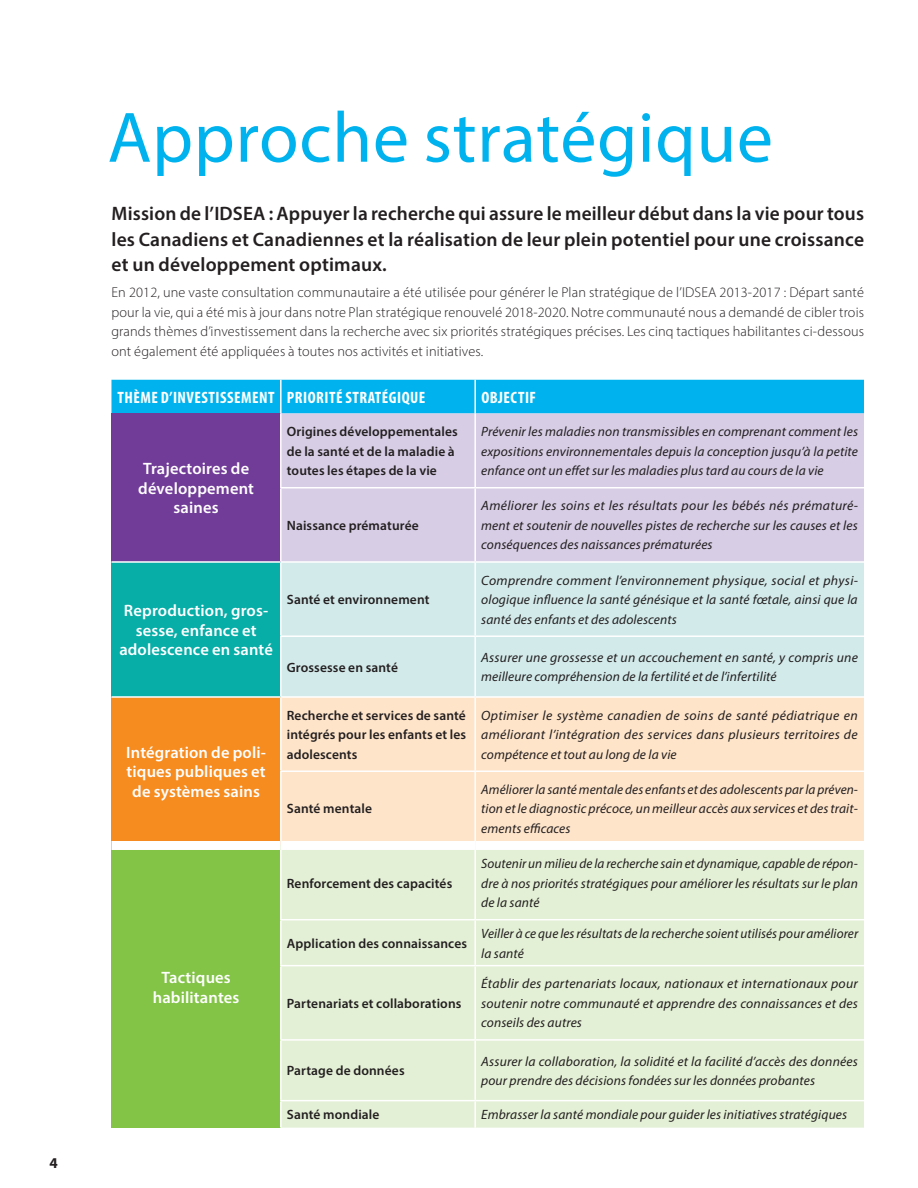
<style>
.page{position:relative;width:918px;height:1188px;background:#fff}
.page>*{position:absolute;margin:0;border:0;box-sizing:border-box;transform-origin:0 0}
.t1{font:72px "Myriad Pro";letter-spacing:.01em;color:#00b3ee}
.body_text{font:600 19.5px/25.5px "Myriad Pro";letter-spacing:.01em;color:#231f20;text-align:justify}
.body_text-2{font:600 16.5px/19.5px "Myriad Pro";letter-spacing:.01em;color:#fff;text-align:center}
.body_text-3{font:700 condensed 16.5px "Myriad Pro";letter-spacing:.03em;color:#fff}
.t2{font:700 15px "Myriad Pro";color:#231f20}
.body_text-4{font:300 14.25px/19.5px "Myriad Pro";letter-spacing:.01em;color:#231f20;text-align:justify}
.body_text-5{font:italic 13.5px/19.5px "Myriad Pro";letter-spacing:.01em;color:#231f20;text-align:justify}
.body_text-6{font:600 13.5px/19.5px "Myriad Pro";letter-spacing:.01em;color:#231f20}
</style>
<div class="page">
<div style="left:111px;top:380px;width:753px;height:33px;background:#00b3ee"></div>
<div style="left:111px;top:413px;width:170px;height:149px;background:#713c98"></div>
<div style="left:282px;top:413px;width:582px;height:148px;background:#d7cde5"></div>
<div style="left:111px;top:562px;width:170px;height:135px;background:#07ada7"></div>
<div style="left:282px;top:563px;width:582px;height:133px;background:#d3eaea"></div>
<div style="left:111px;top:697px;width:170px;height:148px;background:#f68b1f"></div>
<div style="left:282px;top:698px;width:582px;height:143px;background:#fee4c9"></div>
<div style="left:111px;top:845px;width:170px;height:283px;background:#83c447"></div>
<div style="left:282px;top:850px;width:582px;height:278px;background:#e3f0d5"></div>
<hr style="left:280px;top:413px;width:2px;height:74px;background:#fff">
<hr style="left:474px;top:413px;width:2px;height:74px;background:#fff">
<hr style="left:280px;top:487px;width:195px;height:1px;background:#fff">
<hr style="left:280px;top:488px;width:2px;height:73px;background:#fff">
<hr style="left:475px;top:487px;width:389px;height:1px;background:#fff">
<hr style="left:474px;top:488px;width:2px;height:73px;background:#fff">
<hr style="left:280px;top:563px;width:2px;height:72px;background:#fff">
<hr style="left:280px;top:637px;width:2px;height:59px;background:#fff">
<hr style="left:280px;top:698px;width:2px;height:72px;background:#fff">
<hr style="left:280px;top:772px;width:2px;height:69px;background:#fff">
<hr style="left:280px;top:850px;width:2px;height:69px;background:#fff">
<hr style="left:280px;top:920px;width:2px;height:45px;background:#fff">
<hr style="left:280px;top:966px;width:2px;height:73px;background:#fff">
<hr style="left:280px;top:1041px;width:2px;height:59px;background:#fff">
<hr style="left:280px;top:1101px;width:2px;height:27px;background:#fff">
<hr style="left:280px;top:380px;width:2px;height:33px;background:#fff">
<hr style="left:474px;top:380px;width:2px;height:33px;background:#fff">
<hr style="left:474px;top:563px;width:2px;height:72px;background:#fff">
<hr style="left:280px;top:635px;width:195px;height:2px;background:#fff">
<hr style="left:475px;top:635px;width:389px;height:2px;background:#fff">
<hr style="left:474px;top:637px;width:2px;height:59px;background:#fff">
<hr style="left:474px;top:698px;width:2px;height:72px;background:#fff">
<hr style="left:280px;top:770px;width:195px;height:2px;background:#fff">
<hr style="left:475px;top:770px;width:389px;height:2px;background:#fff">
<hr style="left:474px;top:772px;width:2px;height:69px;background:#fff">
<hr style="left:474px;top:850px;width:2px;height:69px;background:#fff">
<hr style="left:280px;top:919px;width:195px;height:1px;background:#fff">
<hr style="left:475px;top:919px;width:389px;height:1px;background:#fff">
<hr style="left:474px;top:920px;width:2px;height:45px;background:#fff">
<hr style="left:280px;top:965px;width:195px;height:1px;background:#fff">
<hr style="left:475px;top:965px;width:389px;height:1px;background:#fff">
<hr style="left:474px;top:966px;width:2px;height:73px;background:#fff">
<hr style="left:280px;top:1039px;width:195px;height:2px;background:#fff">
<hr style="left:475px;top:1039px;width:389px;height:2px;background:#fff">
<hr style="left:474px;top:1041px;width:2px;height:59px;background:#fff">
<hr style="left:280px;top:1100px;width:195px;height:1px;background:#fff">
<hr style="left:475px;top:1100px;width:389px;height:1px;background:#fff">
<hr style="left:474px;top:1101px;width:2px;height:27px;background:#fff">
<div style="left:111px;top:841px;width:170px;height:9px;background:#fff"></div>
<hr style="left:111px;top:696px;width:170px;height:2px;background:#fff">
<hr style="left:111px;top:561px;width:170px;height:2px;background:#fff">
<p class="t2" style="left:50px;top:1153px;width:10px">4</p>
<p class="t1" style="left:108px;top:93px;width:667px">Approche stratégique</p>
<p class="body_text" style="left:111px;top:200px;width:754px">Mission de l’IDSEA : Appuyer la recherche qui assure le meilleur début dans la vie pour tous les Canadiens et Canadiennes et la réalisation de leur plein potentiel pour une croissance et un développement optimaux.</p>
<p class="body_text-4" style="left:111px;top:283px;width:754px">En 2012, une vaste consultation communautaire a été utilisée pour générer le Plan stratégique de l’IDSEA 2013-2017 : Départ santé pour la vie, qui a été mis à jour dans notre Plan stratégique renouvelé 2018-2020. Notre communauté nous a demandé de cibler trois grands thèmes d’investissement dans la recherche avec six priorités stratégiques précises. Les cinq tactiques habilitantes ci-dessous ont également été appliquées à toutes nos activités et initiatives.</p>
<p class="body_text-3" style="left:118px;top:387px;width:158px">THÈME D’INVESTISSEMENT</p>
<p class="body_text-3" style="left:287px;top:387px;width:140px">PRIORITÉ STRATÉGIQUE</p>
<p class="body_text-3" style="left:481px;top:387px;width:56px">OBJECTIF</p>
<p class="body_text-2" style="left:138px;top:459px;width:117px">Trajectoires de développement saines</p>
<p class="body_text-2" style="left:119px;top:600px;width:155px">Reproduction, gros&shy;sesse, enfance et adolescence en santé</p>
<p class="body_text-2" style="left:126px;top:742px;width:141px">Intégration de poli&shy;tiques publiques et de systèmes sains</p>
<p class="body_text-2" style="left:153px;top:967px;width:88px">Tactiques habilitantes</p>
<p class="body_text-6" style="left:287px;top:422px;width:173px">Origines développementales de la santé et de la maladie à toutes les étapes de la vie</p>
<p class="body_text-5" style="left:481px;top:422px;width:378px">Prévenir les maladies non transmissibles en comprenant comment les expositions environnementales depuis la conception jusqu’à la petite enfance ont un effet sur les maladies plus tard au cours de la vie</p>
<p class="body_text-6" style="left:287px;top:515px;width:133px">Naissance prématurée</p>
<p class="body_text-6" style="left:287px;top:590px;width:144px">Santé et environnement</p>
<p class="body_text-5" style="left:481px;top:496px;width:378px">Améliorer les soins et les résultats pour les bébés nés prématuré&shy;ment et soutenir de nouvelles pistes de recherche sur les causes et les conséquences des naissances prématurées</p>
<p class="body_text-5" style="left:481px;top:570px;width:378px">Comprendre comment l’environnement physique, social et physi&shy;ologique influence la santé génésique et la santé fœtale, ainsi que la santé des enfants et des adolescents</p>
<p class="body_text-6" style="left:287px;top:657px;width:113px">Grossesse en santé</p>
<p class="body_text-5" style="left:481px;top:647px;width:378px">Assurer une grossesse et un accouchement en santé, y compris une meilleure compréhension de la fertilité et de l’infertilité</p>
<p class="body_text-6" style="left:287px;top:705px;width:181px;text-align:justify">Recherche et services de santé intégrés pour les enfants et les adolescents</p>
<p class="body_text-5" style="left:481px;top:705px;width:378px">Optimiser le système canadien de soins de santé pédiatrique en améliorant l’intégration des services dans plusieurs territoires de compétence et tout au long de la vie</p>
<p class="body_text-6" style="left:287px;top:799px;width:87px">Santé mentale</p>
<p class="body_text-6" style="left:287px;top:873px;width:167px">Renforcement des capacités</p>
<p class="body_text-5" style="left:481px;top:779px;width:378px">Améliorer la santé mentale des enfants et des adolescents par la préven&shy;tion et le diagnostic précoce, un meilleur accès aux services et des trait&shy;ements efficaces</p>
<p class="body_text-5" style="left:481px;top:854px;width:378px">Soutenir un milieu de la recherche sain et dynamique, capable de répon&shy;dre à nos priorités stratégiques pour améliorer les résultats sur le plan de la santé</p>
<p class="body_text-6" style="left:287px;top:933px;width:182px">Application des connaissances</p>
<p class="body_text-5" style="left:481px;top:924px;width:379px">Veiller à ce que les résultats de la recherche soient utilisés pour améliorer la santé</p>
<p class="body_text-6" style="left:287px;top:993px;width:176px">Partenariats et collaborations</p>
<p class="body_text-5" style="left:481px;top:974px;width:378px">Établir des partenariats locaux, nationaux et internationaux pour soutenir notre communauté et apprendre des connaissances et des conseils des autres</p>
<p class="body_text-6" style="left:287px;top:1061px;width:119px">Partage de données</p>
<p class="body_text-5" style="left:481px;top:1051px;width:378px">Assurer la collaboration, la solidité et la facilité d’accès des données pour prendre des décisions fondées sur les données probantes</p>
<p class="body_text-6" style="left:287px;top:1105px;width:94px">Santé mondiale</p>
<p class="body_text-5" style="left:481px;top:1105px;width:368px">Embrasser la santé mondiale pour guider les initiatives stratégiques</p>
</div>
